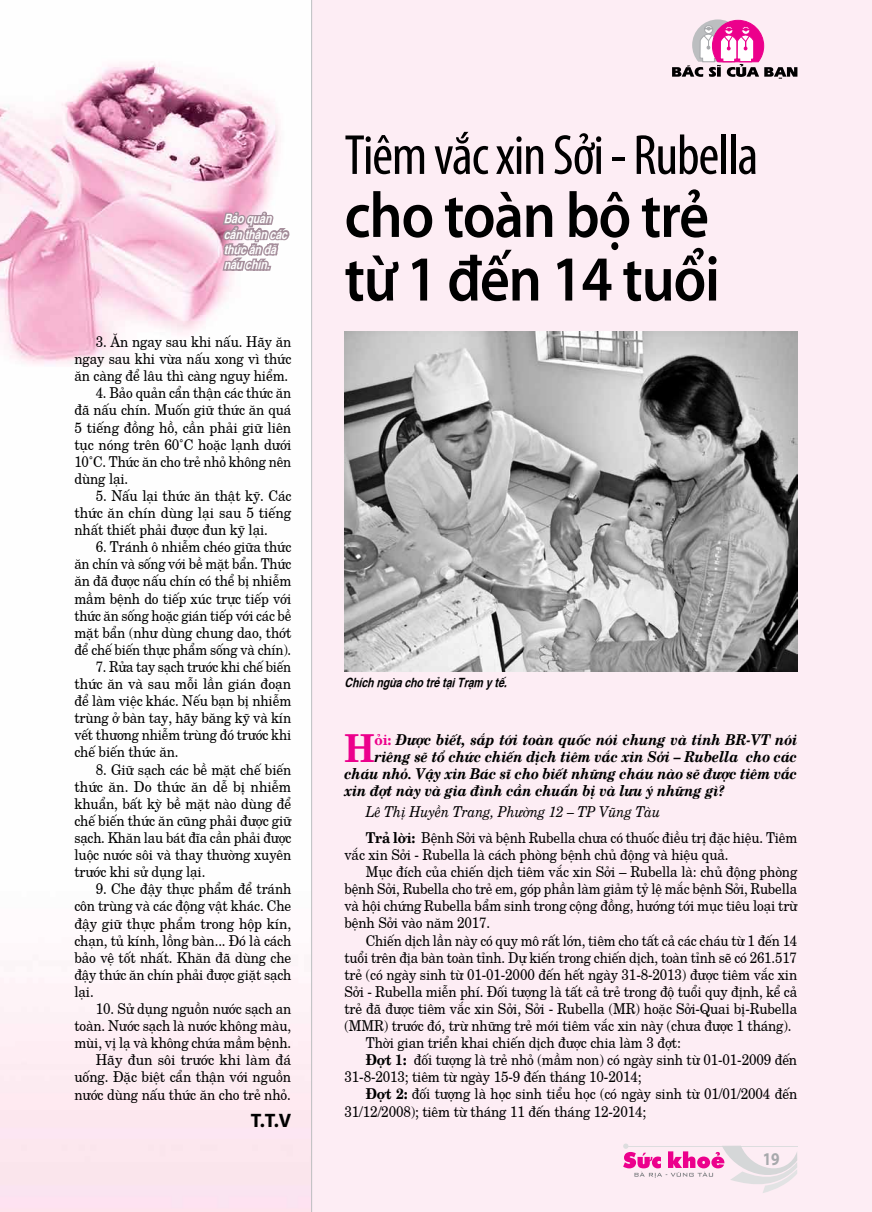
<style>
.page{position:relative;width:872px;height:1212px;background:#fff}
.page>*{position:absolute;margin:0;border:0;box-sizing:border-box;transform-origin:0 0}
.t1{font:600 64.5px/63.6px "Myriad Pro";letter-spacing:-.02em;color:#000;scale:.9 1}
.t2{font:condensed 57px "Myriad Pro";letter-spacing:-.02em;color:#000}
.t3{font:700 38.7px "New Century";color:#ec008c;scale:.9 1}
.t4{font:700 19.5px "Myriad Pro";color:#000}
.t5{font:700 18px "Myriad Pro";color:#a7a9ac;scale:.85 1}
.t6{font:15px/17.1px "New Century";letter-spacing:-.01em;color:#000;text-align:justify;scale:.9 1}
.t7{font:15px/17.1px "New Century";letter-spacing:-.01em;color:#000;text-align:justify;scale:.89 1}
.t8{font:15px/17.1px "New Century";letter-spacing:-.01em;color:#000;text-align:justify;scale:.88 1}
.t9{font:italic 700 15px "New Century";letter-spacing:-.01em;color:#000;scale:.9 1}
.t10{font:italic 700 15px "New Century";letter-spacing:-.01em;color:#000;scale:.91 1}
.t11{font:italic 700 condensed 12.75px/15.3px "Helvetica";color:#fff}
.t12{font:italic 700 condensed 12.75px "Helvetica";color:#000}
.s1{font-style:normal;color:#ec008c}
.s2{font-style:italic}
.s3{font-weight:700}
</style>
<div class="page">
<div style="left:1px;top:0;width:871px;height:1212px;background:#fdedf4"></div>
<svg style="left:0;top:0;width:312px;height:1212px"></svg>
<svg style="left:672px;top:19px;width:125px;height:60px"></svg>
<svg style="left:221px;top:188px;width:70px;height:106px;background:#e0cad5"></svg>
<img style="left:344px;top:332px;width:453px;height:339px">
<svg style="left:623px;top:1143px;width:174px;height:50px"></svg>
<p class="t11" style="left:224px;top:210px;width:65px">Bảo quản cẩn thận các thức ăn đã nấu chín.</p>
<p class="t6" style="left:74px;top:332px;width:242px;text-indent:21px">3. Ăn ngay sau khi nấu. Hãy ăn ngay sau khi vừa nấu xong vì thức ăn càng để lâu thì càng nguy hiểm.</p>
<p class="t7" style="left:74px;top:383px;width:245px;text-indent:21px">4. Bảo quản cẩn thận các thức ăn đã nấu chín. Muốn giữ thức ăn quá 5 tiếng đồng hồ, cần phải giữ liên tục nóng trên 60°C hoặc lạnh dưới 10°C. Thức ăn cho trẻ nhỏ không nên dùng lại.</p>
<p class="t6" style="left:74px;top:485px;width:243px;text-indent:21px">5. Nấu lại thức ăn thật kỹ. Các thức ăn chín dùng lại sau 5 tiếng nhất thiết phải được đun kỹ lại.</p>
<p class="t6" style="left:74px;top:537px;width:242px;text-indent:21px">6. Tránh ô nhiễm chéo giữa thức ăn chín và sống với bề mặt bẩn. Thức ăn đã được nấu chín có thể bị nhiễm mầm bệnh do tiếp xúc trực tiếp với thức ăn sống hoặc gián tiếp với các bề mặt bẩn (như dùng chung dao, thớt để chế biến thực phẩm sống và chín).</p>
<p class="t8" style="left:74px;top:656px;width:248px;text-indent:21px">7. Rửa tay sạch trước khi chế biến thức ăn và sau mỗi lần gián đoạn để làm việc khác. Nếu bạn bị nhiễm trùng ở bàn tay, hãy băng kỹ và kín vết thương nhiễm trùng đó trước khi chế biến thức ăn.</p>
<p class="t6" style="left:74px;top:759px;width:243px;text-indent:21px">8. Giữ sạch các bề mặt chế biến thức ăn. Do thức ăn dễ bị nhiễm khuẩn, bất kỳ bề mặt nào dùng để chế biến thức ăn cũng phải được giữ sạch. Khăn lau bát đĩa cần phải được luộc nước sôi và thay thường xuyên trước khi sử dụng lại.</p>
<p class="t6" style="left:74px;top:879px;width:243px;text-indent:21px">9. Che đậy thực phẩm để tránh côn trùng và các động vật khác. Che đậy giữ thực phẩm trong hộp kín, chạn, tủ kính, lồng bàn... Đó là cách bảo vệ tốt nhất. Khăn đã dùng che đậy thức ăn chín phải được giặt sạch lại.</p>
<p class="t6" style="left:74px;top:998px;width:242px;text-align:right">10. Sử dụng nguồn nước sạch an toàn. Nước sạch là nước không màu, mùi, vị lạ và không chứa mầm bệnh.<br>Hãy đun sôi trước khi làm đá uống. Đặc biệt cẩn thận với nguồn nước dùng nấu thức ăn cho trẻ nhỏ.</p>
<h3 class="t4" style="left:251px;top:1108px;width:42px">T.T.V</h3>
<h2 class="t2" style="left:344px;top:121px;width:415px">Tiêm vắc xin Sởi - Rubella</h2>
<h1 class="t1" style="left:344px;top:182px;width:418px">cho toàn bộ trẻ từ 1 đến 14 tuổi</h1>
<p class="t12" style="left:344px;top:673px;width:164px">Chích ngừa cho trẻ tại Trạm y tế.</p>
<h3 class="t3" style="left:344px;top:718px;width:35px">H</h3>
<p class="t10" style="left:374px;top:728px;width:466px"><span class="s1">ỏi:</span> Được biết, sắp tới toàn quốc nói chung và tỉnh BR-VT nói</p>
<p class="t9" style="left:374px;top:745px;width:471px">riêng sẽ tổ chức chiến dịch tiêm vắc xin Sởi – Rubella cho các</p>
<p class="t9" style="left:344px;top:762px;width:504px">cháu nhỏ. Vậy xin Bác sĩ cho biết những cháu nào sẽ được tiêm vắc</p>
<p class="t9" style="left:344px;top:779px;width:424px">xin đợt này và gia đình cần chuẩn bị và lưu ý những gì?</p>
<p class="t7" style="left:366px;top:798px;width:486px;line-height:25.7px"><span class="s2">Lê Thị Huyền Trang, Phường 12 – TP Vũng Tàu<br></span><span class="s3">Trả lời:</span> Bệnh Sởi và bệnh Rubella chưa có thuốc điều trị đặc hiệu. Tiêm</p>
<p class="t6" style="left:344px;top:845px;width:428px">vắc xin Sởi - Rubella là cách phòng bệnh chủ động và hiệu quả.</p>
<p class="t6" style="left:366px;top:862px;width:481px">Mục đích của chiến dịch tiêm vắc xin Sởi – Rubella là: chủ động phòng</p>
<p class="t7" style="left:344px;top:879px;width:510px">bệnh Sởi, Rubella cho trẻ em, góp phần làm giảm tỷ lệ mắc bệnh Sởi, Rubella</p>
<p class="t6" style="left:344px;top:896px;width:505px">và hội chứng Rubella bẩm sinh trong cộng đồng, hướng tới mục tiêu loại trừ</p>
<p class="t6" style="left:344px;top:913px;width:164px">bệnh Sởi vào năm 2017.</p>
<p class="t7" style="left:366px;top:930px;width:486px">Chiến dịch lần này có quy mô rất lớn, tiêm cho tất cả các cháu từ 1 đến 14</p>
<p class="t7" style="left:344px;top:947px;width:510px">tuổi trên địa bàn toàn tỉnh. Dự kiến trong chiến dịch, toàn tỉnh sẽ có 261.517</p>
<p class="t6" style="left:344px;top:964px;width:504px">trẻ (có ngày sinh từ 01-01-2000 đến hết ngày 31-8-2013) được tiêm vắc xin</p>
<p class="t6" style="left:344px;top:981px;width:504px">Sởi - Rubella miễn phí. Đối tượng là tất cả trẻ trong độ tuổi quy định, kể cả</p>
<p class="t6" style="left:344px;top:998px;width:504px">trẻ đã được tiêm vắc xin Sởi, Sởi - Rubella (MR) hoặc Sởi-Quai bị-Rubella</p>
<p class="t6" style="left:344px;top:1016px;width:498px">(MMR) trước đó, trừ những trẻ mới tiêm vắc xin này (chưa được 1 tháng).</p>
<p class="t6" style="left:366px;top:1033px;width:351px">Thời gian triển khai chiến dịch được chia làm 3 đợt:</p>
<p class="t6" style="left:366px;top:1050px;width:481px"><span class="s3">Đợt 1:</span> đối tượng là trẻ nhỏ (mầm non) có ngày sinh từ 01-01-2009 đến</p>
<p class="t6" style="left:344px;top:1067px;width:331px">31-8-2013; tiêm từ ngày 15-9 đến tháng 10-2014;</p>
<p class="t6" style="left:366px;top:1084px;width:481px"><span class="s3">Đợt 2:</span> đối tượng là học sinh tiểu học (có ngày sinh từ 01/01/2004 đến</p>
<p class="t6" style="left:344px;top:1101px;width:337px">31/12/2008); tiêm từ tháng 11 đến tháng 12-2014;</p>
<p class="t5" style="left:762px;top:1147px;width:21px">19</p>
</div>
